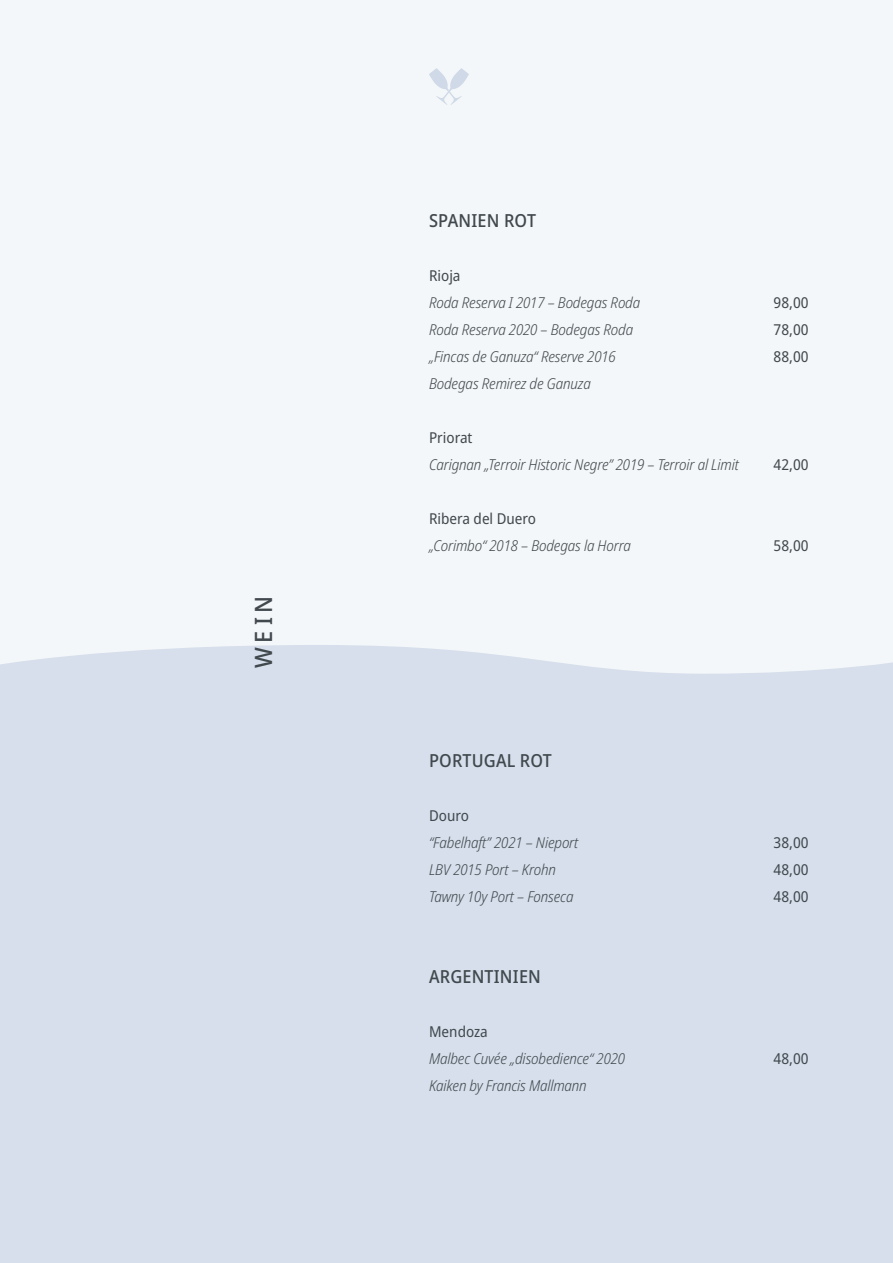
<style>
.page{position:relative;width:893px;height:1263px;background:#f4f7f9}
.page>*{position:absolute;margin:0;border:0;box-sizing:border-box;transform-origin:0 0}
.t1{font:500 semi-condensed 24px "Noto Sans";color:#41494e}
.t2{font:500 semi-condensed 18px "Noto Sans";letter-spacing:.01em;color:#41494e}
.t3{font:italic 300 semi-condensed 15px "Noto Sans";letter-spacing:-.01em;color:#41494e}
.t4{font:semi-condensed 15px "Noto Sans";color:#41494e}
</style>
<div class="page">
<svg style="left:429px;top:68px;width:40px;height:37px"></svg>
<div style="left:0;top:645px;width:893px;height:618px;background:#d7dfec"></div>
<h1 class="t1" style="left:247px;top:668px;width:74px;rotate:-90deg">WEIN</h1>
<p class="t2" style="left:429px;top:208px;width:108px">SPANIEN ROT</p>
<p class="t4" style="left:429px;top:265px;width:33px">Rioja</p>
<p class="t3" style="left:429px;top:292px;width:213px">Roda Reserva I 2017 – Bodegas Roda</p>
<p class="t4" style="left:774px;top:292px;width:36px">98,00</p>
<p class="t3" style="left:429px;top:319px;width:206px">Roda Reserva 2020 – Bodegas Roda</p>
<p class="t4" style="left:774px;top:319px;width:36px">78,00</p>
<p class="t3" style="left:429px;top:346px;width:188px">„Fincas de Ganuza“ Reserve 2016</p>
<p class="t4" style="left:774px;top:346px;width:36px">88,00</p>
<p class="t3" style="left:429px;top:373px;width:163px">Bodegas Remirez de Ganuza</p>
<p class="t4" style="left:429px;top:427px;width:45px">Priorat</p>
<p class="t3" style="left:429px;top:454px;width:311px">Carignan „Terroir Historic Negre” 2019 – Terroir al Limit</p>
<p class="t4" style="left:774px;top:454px;width:36px">42,00</p>
<p class="t4" style="left:429px;top:508px;width:108px">Ribera del Duero</p>
<p class="t3" style="left:429px;top:535px;width:203px">„Corimbo“ 2018 – Bodegas la Horra</p>
<p class="t4" style="left:774px;top:535px;width:36px">58,00</p>
<p class="t2" style="left:429px;top:748px;width:124px">PORTUGAL ROT</p>
<p class="t4" style="left:429px;top:805px;width:41px">Douro</p>
<p class="t3" style="left:429px;top:832px;width:151px">“Fabelhaft” 2021 – Nieport</p>
<p class="t4" style="left:774px;top:832px;width:36px">38,00</p>
<p class="t3" style="left:429px;top:859px;width:128px">LBV 2015 Port – Krohn</p>
<p class="t4" style="left:774px;top:859px;width:36px">48,00</p>
<p class="t3" style="left:429px;top:886px;width:146px">Tawny 10y Port – Fonseca</p>
<p class="t4" style="left:774px;top:886px;width:36px">48,00</p>
<p class="t2" style="left:429px;top:964px;width:113px">ARGENTINIEN</p>
<p class="t4" style="left:429px;top:1021px;width:60px">Mendoza</p>
<p class="t3" style="left:429px;top:1048px;width:198px">Malbec Cuvée „disobedience“ 2020</p>
<p class="t4" style="left:774px;top:1048px;width:36px">48,00</p>
<p class="t3" style="left:429px;top:1075px;width:159px">Kaiken by Francis Mallmann</p>
</div>
